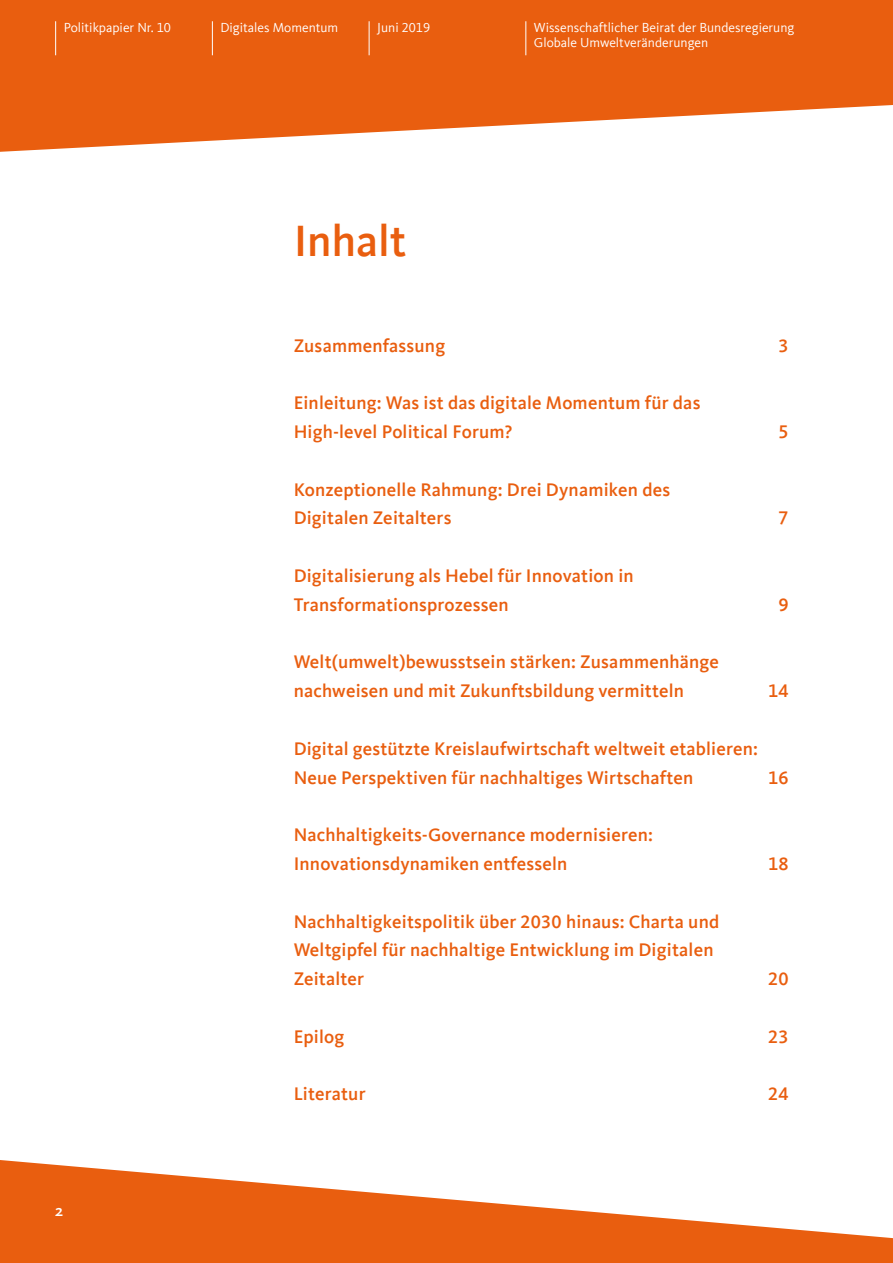
<style>
.page{position:relative;width:893px;height:1263px;background:#fff}
.page>*{position:absolute;margin:0;border:0;box-sizing:border-box;transform-origin:0 0}
.t1{font:500 45px "Kievit Offc";color:#e95e0f}
.t2{font:500 18.75px/28.8px "Kievit Offc";letter-spacing:.01em;color:#e95e0f}
.t3{font:500 16.2px "Kievit Sc Offc";color:#fff}
.t4{font:13.5px/15.8px "Kievit Offc";color:#fff}
</style>
<div class="page">
<svg style="left:0;top:1160px;width:893px;height:103px;fill:#e95e0f"></svg>
<svg style="left:0;top:0;width:893px;height:152px;fill:#e95e0f"></svg>
<hr style="left:55px;top:21px;width:1px;height:34px;background:#fff">
<hr style="left:212px;top:21px;width:1px;height:34px;background:#fff">
<hr style="left:369px;top:21px;width:1px;height:34px;background:#fff">
<hr style="left:525px;top:21px;width:1px;height:34px;background:#fff">
<p class="t4" style="left:64px;top:19px;width:109px">Politikpapier Nr. 10</p>
<p class="t4" style="left:221px;top:19px;width:119px">Digitales Momentum</p>
<p class="t4" style="left:377px;top:19px;width:54px">Juni 2019</p>
<p class="t4" style="left:534px;top:19px;width:262px">Wissenschaftlicher Beirat der Bundesregierung<br>Globale Umweltveränderungen</p>
<h1 class="t1" style="left:294px;top:215px;width:114px">Inhalt</h1>
<p class="t2" style="left:294px;top:331px;width:153px">Zusammenfassung</p>
<p class="t2" style="left:779px;top:331px;width:12px">3</p>
<p class="t2" style="left:294px;top:389px;width:408px">Einleitung: Was ist das digitale Momentum für das<br>High-level Political Forum?</p>
<p class="t2" style="left:779px;top:417px;width:12px">5</p>
<p class="t2" style="left:294px;top:475px;width:378px">Konzeptionelle Rahmung: Drei Dynamiken des<br>Digitalen Zeitalters</p>
<p class="t2" style="left:294px;top:561px;width:342px">Digitalisierung als Hebel für Innovation in<br>Transformationsprozessen</p>
<p class="t2" style="left:779px;top:504px;width:12px">7</p>
<p class="t2" style="left:779px;top:590px;width:12px">9</p>
<p class="t2" style="left:294px;top:648px;width:427px">Welt(umwelt)bewusstsein stärken: Zusammenhänge nachweisen und mit Zukunftsbildung vermitteln</p>
<p class="t2" style="left:768px;top:677px;width:22px">14</p>
<p class="t2" style="left:294px;top:734px;width:466px">Digital gestützte Kreislaufwirtschaft weltweit etablieren:<br>Neue Perspektiven für nachhaltiges Wirtschaften</p>
<p class="t2" style="left:768px;top:763px;width:22px">16</p>
<p class="t2" style="left:294px;top:821px;width:361px">Nachhaltigkeits-Governance modernisieren:<br>Innovationsdynamiken entfesseln</p>
<p class="t2" style="left:768px;top:849px;width:22px">18</p>
<p class="t2" style="left:294px;top:907px;width:427px">Nachhaltigkeitspolitik über 2030 hinaus: Charta und<br>Weltgipfel für nachhaltige Entwicklung im Digitalen<br>Zeitalter</p>
<p class="t2" style="left:768px;top:965px;width:22px">20</p>
<p class="t2" style="left:294px;top:1022px;width:52px">Epilog</p>
<p class="t2" style="left:768px;top:1022px;width:22px">23</p>
<p class="t3" style="left:55px;top:1201px;width:10px">2</p>
<p class="t2" style="left:294px;top:1080px;width:73px">Literatur</p>
<p class="t2" style="left:768px;top:1080px;width:22px">24</p>
</div>
